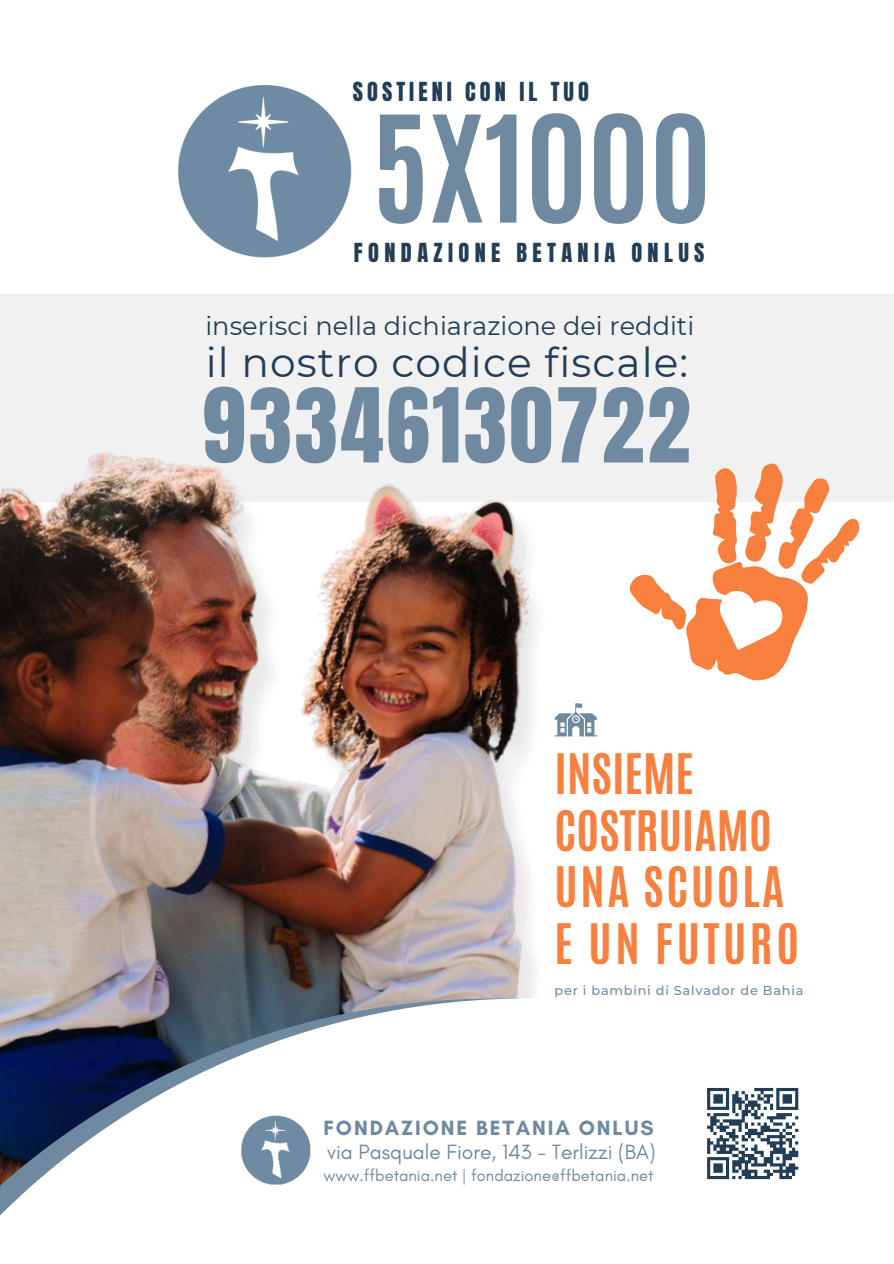
<style>
.page{position:relative;width:894px;height:1264px;background:#fff}
.page>*{position:absolute;margin:0;border:0;box-sizing:border-box;transform-origin:0 0}
.t1{font:700 125.7px "Antonio";color:#6f89a1}
.t2{font:87.45px "Anton";letter-spacing:.03em;color:#6f89a1}
.t3{font:700 46.5px/56.6px "Antonio";color:#f7803f}
.t4{font:40.8px "Montserrat";letter-spacing:.025em;color:#223d56}
.t5{font:25.65px "Montserrat";color:#223d56}
.t6{font:22.35px "Anton";letter-spacing:.24em;color:#223d56}
.t7{font:22.35px "Anton";letter-spacing:.18em;color:#223d56}
.t8{font:21px "Glacial Indifference";color:#6f89a1}
.t9{font:700 21px "Glacial Indifference";letter-spacing:.09em;color:#6f89a1}
.t10{font:16.5px "Glacial Indifference";color:#6f89a1}
.t11{font:500 12.9px "Montserrat";letter-spacing:.06em;color:#6f89a1}
</style>
<div class="page">
<div style="left:0;top:294px;width:893px;height:207px;background:#f1f1f1"></div>
<img style="left:0;top:451px;width:597px;height:547px">
<svg style="left:0;top:998px;width:525px;height:218px"></svg>
<img style="left:240px;top:1115px;width:71px;height:70px">
<img style="left:178px;top:85px;width:174px;height:173px">
<svg style="left:628px;top:463px;width:231px;height:217px"></svg>
<svg style="left:554px;top:703px;width:43px;height:33px"></svg>
<svg style="left:707px;top:1087px;width:22px;height:4px"></svg>
<svg style="left:754px;top:1087px;width:19px;height:4px"></svg>
<svg style="left:776px;top:1087px;width:22px;height:4px"></svg>
<svg style="left:707px;top:1091px;width:91px;height:88px"></svg>
<svg style="left:744px;top:1175px;width:25px;height:4px"></svg>
<svg style="left:779px;top:1175px;width:12px;height:4px"></svg>
<h3 class="t7" style="left:352px;top:80px;width:238px">SOSTIENI CON IL TUO</h3>
<h1 class="t1" style="left:371px;top:74px;width:341px">5X1000</h1>
<h3 class="t6" style="left:354px;top:241px;width:352px">FONDAZIONE BETANIA ONLUS</h3>
<h3 class="t5" style="left:205px;top:308px;width:490px">inserisci nella dichiarazione dei redditi</h3>
<h3 class="t4" style="left:206px;top:335px;width:484px">il nostro codice fiscale:</h3>
<h2 class="t2" style="left:202px;top:381px;width:489px">93346130722</h2>
<h3 class="t3" style="left:554px;top:746px;width:246px">INSIEME<br>COSTRUIAMO<br>UNA SCUOLA<br>E UN FUTURO</h3>
<p class="t11" style="left:554px;top:981px;width:250px">per i bambini di Salvador de Bahia</p>
<p class="t9" style="left:323px;top:1114px;width:331px">FONDAZIONE BETANIA ONLUS</p>
<p class="t8" style="left:327px;top:1139px;width:330px">via Pasquale Fiore, 143 - Terlizzi (BA)</p>
<p class="t10" style="left:323px;top:1166px;width:331px">www.ffbetania.net | fondazione@ffbetania.net</p>
</div>
